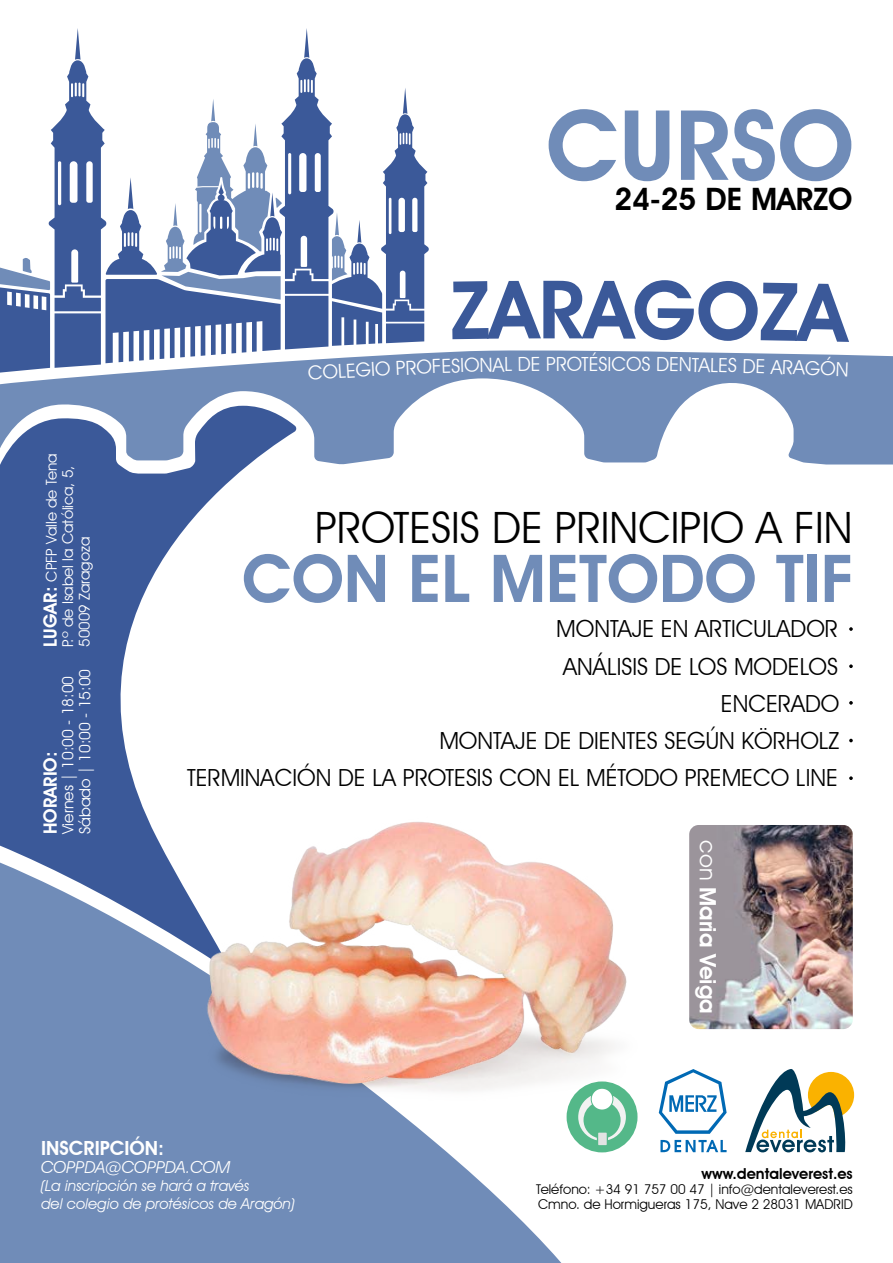
<style>
.page{position:relative;width:893px;height:1263px;background:#fff}
.page>*{position:absolute;margin:0;border:0;box-sizing:border-box;transform-origin:0 0}
.t1{font:600 97.5px "Avant Garde IT Cby BT";color:#708cb8}
.t2{font:600 81px "Avant Garde IT Cby BT";color:#3b5999}
.t3{font:600 66.3px "Avant Garde IT Cby BT";color:#708cb8}
.t4{font:43.2px "Avant Garde IT Cby BT";color:#000}
.t5{font:600 30.9px "Avant Garde IT Cby BT";color:#000}
.t6{font:23.55px/37.3px "Avant Garde IT Cby BT";color:#000}
.t7{font:600 22.65px "Avant Garde IT Cby BT";color:#fff}
.t8{font:19.5px "Avant Garde IT Cby BT";letter-spacing:-.005em;color:#fff}
.t9{font:600 19.5px "Avant Garde IT Cby BT";color:#fff}
.t10{font:600 18.45px "Avant Garde IT Cby BT";color:#fff}
.t11{font:italic 16.5px "Avant Garde IT Cby BT";color:#fff}
.t12{font:15.6px/17px "Avant Garde IT Cby BT";color:#fff}
.t13{font:600 15.15px "Avant Garde IT Cby BT";color:#000}
.t14{font:15px/16.5px "Avant Garde IT Cby BT";color:#fff}
.t15{font:italic 15px/18px "Avant Garde IT Cby BT";color:#fff}
.t16{font:13.5px/15.1px "Avant Garde IT Cby BT";color:#000}
.s1{font-weight:600;font-size:18.45px}
.s2{font-weight:400}
</style>
<div class="page">
<svg style="left:745px;top:1069px;width:109px;height:83px"></svg>
<div style="left:0;top:967px;width:562px;height:296px;background:#708cb8"></div>
<svg style="left:0;top:350px;width:893px;height:114px;fill:#708cb8"></svg>
<svg style="left:0;top:406px;width:297px;height:561px;fill:#3b5999"></svg>
<img style="left:658px;top:1029px;width:69px;height:124px">
<img style="left:94px;top:743px;width:544px;height:426px">
<svg style="left:849px;top:627px;width:4px;height:4px"></svg>
<svg style="left:849px;top:664px;width:4px;height:4px"></svg>
<svg style="left:849px;top:701px;width:4px;height:4px"></svg>
<svg style="left:849px;top:739px;width:4px;height:3px"></svg>
<svg style="left:849px;top:776px;width:4px;height:4px"></svg>
<img style="left:689px;top:825px;width:164px;height:204px">
<div style="left:567px;top:1081px;width:70px;height:71px;background:#54b889;border-radius:50%"></div>
<div style="left:592px;top:1089px;width:20px;height:20px;background:#fff;border-radius:50%"></div>
<div style="left:598px;top:1133px;width:9px;height:12px;background:#e3e3e3"></div>
<svg style="left:578px;top:1096px;width:19px;height:44px"></svg>
<svg style="left:608px;top:1096px;width:18px;height:44px"></svg>
<svg style="left:0;top:28px;width:429px;height:352px"></svg>
<svg style="left:837px;top:362px;width:11px;height:14px"></svg>
<h1 class="t1" style="left:546px;top:87px;width:310px">CURSO</h1>
<h3 class="t5" style="left:614px;top:180px;width:239px">24-25 DE MARZO</h3>
<h2 class="t2" style="left:490px;top:261px;width:145px">ARA</h2>
<h2 class="t2" style="left:633px;top:261px;width:216px;rotate:1deg">GOZA</h2>
<p class="t14" style="left:43px;top:647px;width:195px;rotate:-90deg"><span class="s1">LUGAR:</span> CPFP Valle de Tena<br>P.º de Isabel la Católica, 5,<br>50009 Zaragoza</p>
<p class="t12" style="left:59px;top:834px;width:167px;rotate:-90deg">Viernes | 10:00 - 18:00<br>Sábado | 10:00 - 15:00</p>
<p class="t10" style="left:39px;top:834px;width:85px;rotate:-90deg">HORARIO:</p>
<p class="t8" style="left:345px;top:359px;width:72px;rotate:-3deg">EGIO PR</p>
<p class="t8" style="left:416px;top:355px;width:64px;rotate:-2deg">OFESIO</p>
<p class="t8" style="left:479px;top:353px;width:62px;rotate:-1deg">NAL DE</p>
<p class="t8" style="left:546px;top:352px;width:82px">PROTÉSIC</p>
<p class="t8" style="left:626px;top:352px;width:112px;rotate:1deg">OS DENTALES</p>
<p class="t8" style="left:743px;top:354px;width:95px;rotate:2deg">DE ARAGÓ</p>
<h3 class="t4" style="left:315px;top:501px;width:539px">PROTESIS DE PRINCIPIO A FIN</h3>
<h3 class="t3" style="left:242px;top:539px;width:612px">CON EL METODO TIF</h3>
<p class="t6" style="left:556px;top:610px;width:283px">MONTAJE EN ARTICULADOR<br>ANÁLISIS DE LOS MODELOS</p>
<p class="t6" style="left:439px;top:685px;width:401px;text-align:right">ENCERADO<br>MONTAJE DE DIENTES SEGÚN KÖRHOLZ</p>
<p class="t6" style="left:187px;top:759px;width:652px">TERMINACIÓN DE LA PROTESIS CON EL MÉTODO PREMECO LINE</p>
<p class="t7" style="left:722px;top:840px;width:175px;rotate:90deg"><span class="s2">con</span> Maria Veiga</p>
<p class="t9" style="left:41px;top:1136px;width:124px">INSCRIPCIÓN:</p>
<p class="t11" style="left:41px;top:1157px;width:191px">COPPDA@COPPDA.COM</p>
<p class="t15" style="left:41px;top:1176px;width:255px">(La inscripción se hará a través<br>del colegio de protésicos de Aragón)</p>
<p class="t13" style="left:702px;top:1164px;width:153px">www.dentaleverest.es</p>
<p class="t16" style="left:536px;top:1181px;width:318px">Teléfono: +34 91 757 00 47 | info@dentaleverest.es<br>Cmno. de Hormigueras 175, Nave 2 28031 MADRID</p>
</div>
